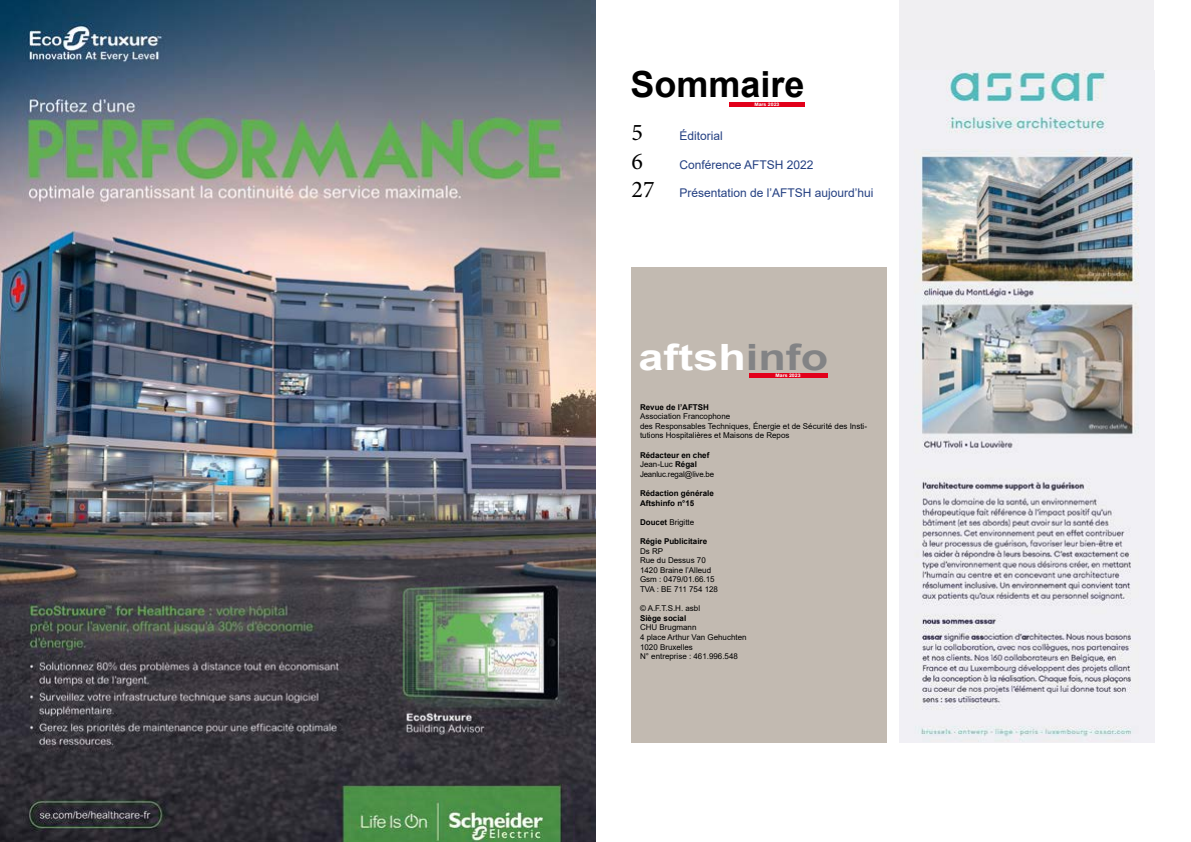
<style>
.page{position:relative;width:1191px;height:842px;background:#fff}
.page>*{position:absolute;margin:0;border:0;box-sizing:border-box;transform-origin:0 0}
.t1{font:700 36.2px "Arial";color:#fff;scale:1.24 1}
.t2{font:700 36px "Arial";color:#000}
.t3{font:24px "Minion Pro";color:#000}
.t4{font:12px "Arial";color:#244082}
.t5{font:8px/9.6px "Arial";color:#000}
.t6{font:700 8px/9.6px "Arial";color:#000}
.t7{font:8px/9.6px "Arial";letter-spacing:-.02em;color:#000}
.t8{font:700 4.7px "Arial";color:#fff;scale:1.1 1}
.s1{color:#828385}
.s2{font-weight:700}
</style>
<div class="page">
<div style="left:631px;top:267px;width:256px;height:476px;background:#c2bab1"></div>
<hr style="left:749px;top:373px;width:78px;height:4px;background:#e2001a">
<div style="left:729px;top:102px;width:75px;height:5px;background:#e2001a"></div>
<img style="left:0;top:0;width:595px;height:842px">
<div style="left:899px;top:0;width:255px;height:94px;background:#f0eff2"></div>
<img style="left:899px;top:71px;width:256px;height:672px">
<h2 class="t2" style="left:630px;top:59px;width:176px">Sommaire</h2>
<p class="t8" style="left:754px;top:101px;width:24px">Mars 2023</p>
<h3 class="t3" style="left:631px;top:116px;width:13px">5</h3>
<h3 class="t3" style="left:631px;top:145px;width:13px">6</h3>
<h3 class="t3" style="left:631px;top:174px;width:25px">27</h3>
<h3 class="t4" style="left:679px;top:127px;width:45px">Éditorial</h3>
<h3 class="t4" style="left:679px;top:156px;width:136px">Conférence AFTSH 2022</h3>
<h3 class="t4" style="left:679px;top:185px;width:196px">Présentation de l’AFTSH aujourd’hui</h3>
<h1 class="t1" style="left:638px;top:332px;width:154px">aftsh<span class="s1">info</span></h1>
<p class="t8" style="left:775px;top:372px;width:24px">Mars 2023</p>
<p class="t6" style="left:640px;top:402px;width:70px">Revue de l’AFTSH</p>
<p class="t5" style="left:640px;top:411px;width:228px">Association Francophone<br>des Responsables Techniques, Énergie et de Sécurité des Insti&shy;tutions Hospitalières et Maisons de Repos</p>
<p class="t7" style="left:640px;top:450px;width:76px"><span class="s2">Rédacteur en chef<br></span>Jean-Luc <span class="s2">Régal<br></span>Jeanluc.regal@live.be</p>
<p class="t6" style="left:640px;top:488px;width:75px">Rédaction générale<br>Aftshinfo n°15</p>
<p class="t5" style="left:640px;top:517px;width:56px"><span class="s2">Doucet</span> Brigitte</p>
<p class="t6" style="left:640px;top:536px;width:69px">Régie Publicitaire</p>
<p class="t5" style="left:640px;top:546px;width:79px">Ds RP<br>Rue du Dessus 70<br>1420 Braine l’Alleud<br>Gsm : 0479/01.66.15<br>TVA : BE 711 754 128</p>
<p class="t5" style="left:640px;top:603px;width:62px">© A.F.T.S.H. asbl</p>
<p class="t6" style="left:640px;top:613px;width:48px">Siège social</p>
<p class="t5" style="left:640px;top:623px;width:108px">CHU Brugmann<br>4 place Arthur Van Gehuchten<br>1020 Bruxelles<br>N° entreprise : 461.996.548</p>
</div>
